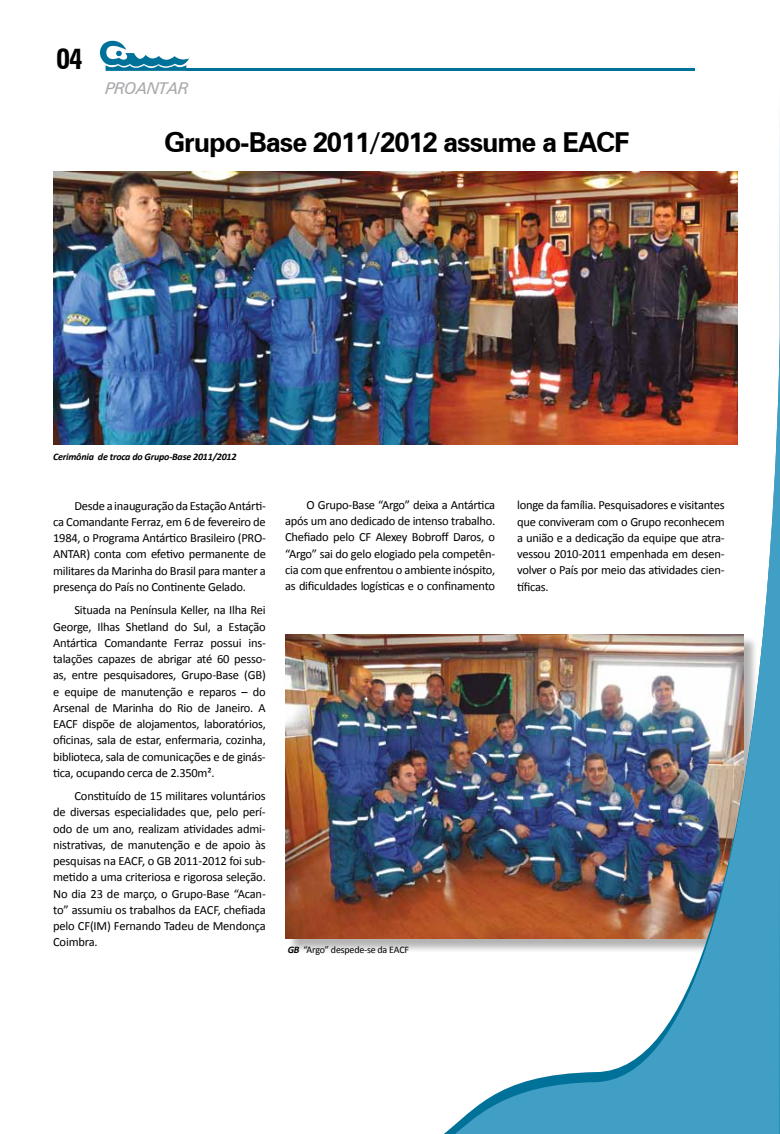
<style>
.page{position:relative;width:780px;height:1134px;background:#fff}
.page>*{position:absolute;margin:0;border:0;box-sizing:border-box;transform-origin:0 0}
.t1{font:700 condensed 28.75px "Zurich BT";color:#000}
.t2{font:700 27.5px "Zurich BT";letter-spacing:-.04em;color:#000}
.t3{font:italic 16.25px "Zurich BT";color:#a7a9ac}
.t4{font:12.5px/16.2px "Calibri";letter-spacing:-.02em;color:#000;text-align:justify}
.t5{font:italic 700 10px "Calibri";letter-spacing:-.02em;color:#000}
.t6{font:10px "Calibri";letter-spacing:-.02em;color:#000}
.s1{font-weight:700;font-style:italic}
</style>
<div class="page">
<img style="left:285px;top:634px;width:146px;height:304px">
<svg style="left:779px;top:125px;width:1px;height:110px"></svg>
<img style="left:431px;top:235px;width:349px;height:899px">
<img style="left:446px;top:237px;width:334px;height:897px">
<hr style="left:186px;top:68px;width:509px;height:3px;background:#00729a">
<svg style="left:99px;top:40px;width:90px;height:31px"></svg>
<img style="left:53px;top:172px;width:684px;height:273px">
<h1 class="t1" style="left:56px;top:42px;width:28px">04</h1>
<h3 class="t3" style="left:105px;top:79px;width:21px">PROANTAR</h3>
<h2 class="t2" style="left:164px;top:126px;width:466px">Grupo-Base 2011/2012 assume a EACF</h2>
<p class="t5" style="left:53px;top:451px;width:185px">Cerimônia de troca do Grupo-Base 2011/2012</p>
<p class="t4" style="left:53px;top:497px;width:214px;text-indent:21px">Desde a inauguração da Estação Antárti&shy;ca Comandante Ferraz, em 6 de fevereiro de 1984, o Programa Antártico Brasileiro (PRO-ANTAR) conta com efetivo permanente de militares da Marinha do Brasil para manter a presença do País no Continente Gelado.</p>
<p class="t4" style="left:53px;top:601px;width:214px;text-indent:21px">Situada na Península Keller, na Ilha Rei George, Ilhas Shetland do Sul, a Estação Antártica Comandante Ferraz possui ins&shy;talações capazes de abrigar até 60 pesso&shy;as, entre pesquisadores, Grupo-Base (GB) e equipe de manutenção e reparos – do Arsenal de Marinha do Rio de Janeiro. A EACF dispõe de alojamentos, laboratórios, oficinas, sala de estar, enfermaria, cozinha, biblioteca, sala de comunicações e de ginás&shy;tica, ocupando cerca de 2.350m².</p>
<p class="t4" style="left:53px;top:787px;width:214px;text-indent:21px">Constituído de 15 militares voluntários de diversas especialidades que, pelo perí&shy;odo de um ano, realizam atividades admi&shy;nistrativas, de manutenção e de apoio às pesquisas na EACF, o GB 2011-2012 foi sub&shy;metido a uma criteriosa e rigorosa seleção.<br>No dia 23 de março, o Grupo-Base “Acan&shy;to” assumiu os trabalhos da EACF, chefiada pelo CF(IM) Fernando Tadeu de Mendonça Coimbra.</p>
<p class="t4" style="left:285px;top:496px;width:211px;text-indent:21px">O Grupo-Base “Argo” deixa a Antártica após um ano dedicado de intenso trabalho.<br>Chefiado pelo CF Alexey Bobroff Daros, o “Argo” sai do gelo elogiado pela competên&shy;cia com que enfrentou o ambiente inóspito, as dificuldades logísticas e o confinamento</p>
<p class="t6" style="left:288px;top:944px;width:123px"><span class="s1">GB</span> “Argo” despede-se da EACF</p>
<p class="t4" style="left:517px;top:496px;width:209px">longe da família. Pesquisadores e visitantes que conviveram com o Grupo reconhecem a união e a dedicação da equipe que atra&shy;vessou 2010-2011 empenhada em desen&shy;volver o País por meio das atividades cien&shy;tíficas.</p>
</div>
